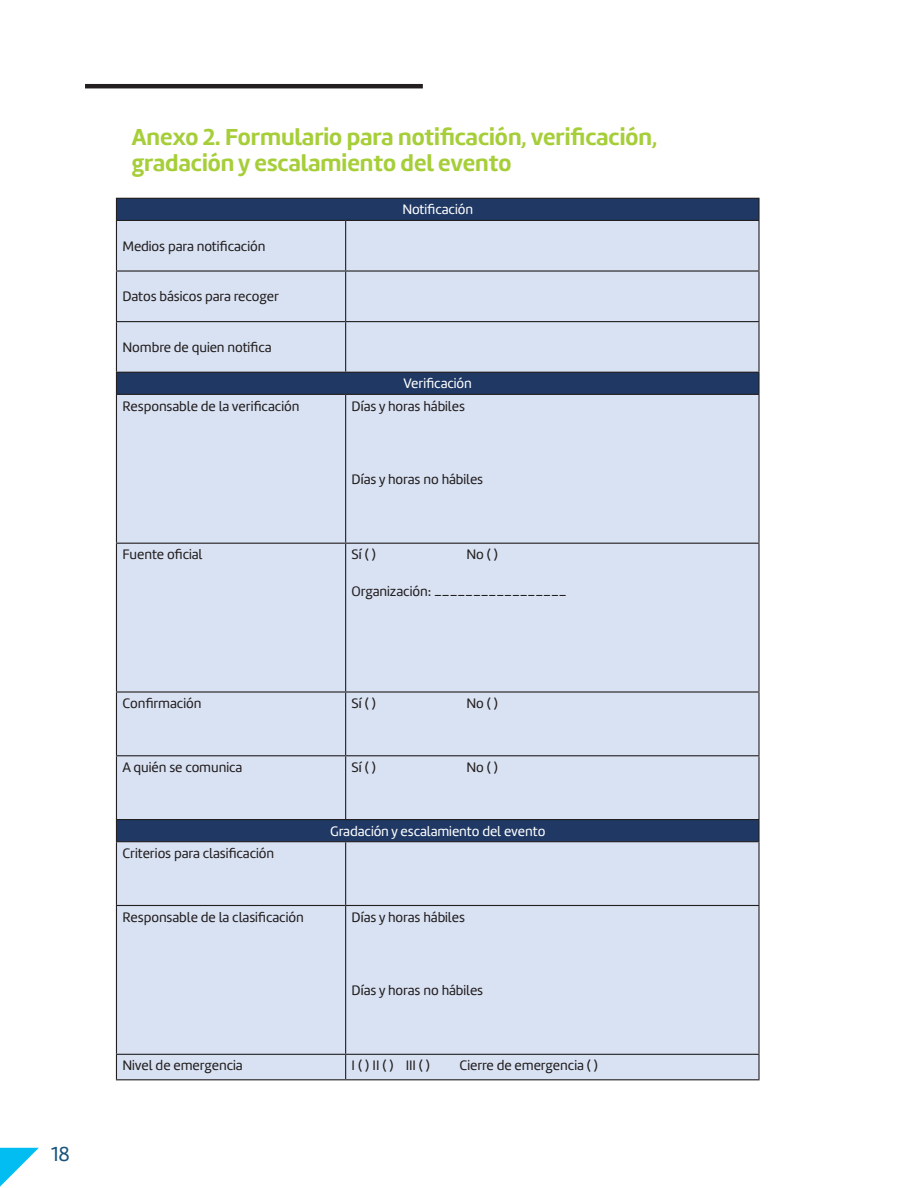
<style>
.page{position:relative;width:918px;height:1188px;background:#fff}
.page>*{position:absolute;margin:0;border:0;box-sizing:border-box;transform-origin:0 0}
.t1{font:700 24px/26px "Marine";color:#a6ce39}
.t2{font:21px "Marine";color:#1a547c}
.t3{font:14.25px "Marine";letter-spacing:-.005em;color:#231f20}
.t4{font:14.25px "Marine";letter-spacing:-.005em;color:#fff}
</style>
<div class="page">
<hr style="left:85px;top:84px;width:338px;height:4px;background:#231f20">
<svg style="left:0;top:1148px;width:39px;height:39px"></svg>
<div style="left:116px;top:198px;width:643px;height:22px;background:#1f3864"></div>
<div style="left:117px;top:221px;width:641px;height:151px;background:#d9e2f3"></div>
<div style="left:116px;top:372px;width:643px;height:22px;background:#1f3864"></div>
<div style="left:117px;top:395px;width:641px;height:296px;background:#d9e2f3"></div>
<div style="left:117px;top:842px;width:641px;height:212px;background:#d9e2f3"></div>
<hr style="left:116px;top:198px;width:230px;height:1px;background:#231f20">
<svg style="left:116px;top:199px;width:1px;height:21px"></svg>
<hr style="left:346px;top:198px;width:414px;height:1px;background:#231f20">
<hr style="left:758px;top:199px;width:2px;height:21px;background:#231f20">
<hr style="left:116px;top:220px;width:230px;height:1px;background:#231f20">
<hr style="left:116px;top:221px;width:1px;height:49px;background:#231f20">
<hr style="left:346px;top:220px;width:414px;height:1px;background:#231f20">
<hr style="left:345px;top:221px;width:1px;height:49px;background:#231f20">
<hr style="left:758px;top:221px;width:2px;height:49px;background:#231f20">
<hr style="left:116px;top:270px;width:230px;height:2px;background:#231f20">
<hr style="left:116px;top:272px;width:1px;height:49px;background:#231f20">
<hr style="left:346px;top:270px;width:414px;height:2px;background:#231f20">
<hr style="left:345px;top:272px;width:1px;height:49px;background:#231f20">
<hr style="left:758px;top:272px;width:2px;height:49px;background:#231f20">
<hr style="left:116px;top:372px;width:230px;height:1px;background:#231f20">
<svg style="left:116px;top:373px;width:1px;height:21px"></svg>
<hr style="left:346px;top:372px;width:414px;height:1px;background:#231f20">
<hr style="left:758px;top:373px;width:2px;height:21px;background:#231f20">
<hr style="left:116px;top:394px;width:230px;height:1px;background:#231f20">
<hr style="left:116px;top:395px;width:1px;height:148px;background:#231f20">
<hr style="left:346px;top:394px;width:414px;height:1px;background:#231f20">
<hr style="left:345px;top:395px;width:1px;height:148px;background:#231f20">
<hr style="left:758px;top:395px;width:2px;height:148px;background:#231f20">
<hr style="left:116px;top:543px;width:230px;height:1px;background:#231f20">
<hr style="left:116px;top:544px;width:1px;height:147px;background:#231f20">
<hr style="left:346px;top:543px;width:414px;height:1px;background:#231f20">
<hr style="left:345px;top:544px;width:1px;height:147px;background:#231f20">
<hr style="left:758px;top:544px;width:2px;height:147px;background:#231f20">
<hr style="left:116px;top:691px;width:230px;height:2px;background:#231f20">
<hr style="left:346px;top:691px;width:414px;height:2px;background:#231f20">
<hr style="left:758px;top:693px;width:2px;height:62px;background:#231f20">
<hr style="left:346px;top:755px;width:414px;height:1px;background:#231f20">
<hr style="left:758px;top:756px;width:2px;height:63px;background:#231f20">
<svg style="left:116px;top:692px;width:643px;height:149px;background:#bbc6db"></svg>
<hr style="left:346px;top:819px;width:414px;height:1px;background:#231f20">
<hr style="left:758px;top:820px;width:2px;height:21px;background:#231f20">
<hr style="left:116px;top:841px;width:230px;height:1px;background:#231f20">
<hr style="left:116px;top:842px;width:1px;height:63px;background:#231f20">
<hr style="left:346px;top:841px;width:414px;height:1px;background:#231f20">
<hr style="left:345px;top:842px;width:1px;height:63px;background:#231f20">
<hr style="left:758px;top:842px;width:2px;height:63px;background:#231f20">
<hr style="left:116px;top:905px;width:230px;height:1px;background:#231f20">
<hr style="left:116px;top:906px;width:1px;height:148px;background:#231f20">
<hr style="left:346px;top:905px;width:414px;height:1px;background:#231f20">
<hr style="left:345px;top:906px;width:1px;height:148px;background:#231f20">
<hr style="left:758px;top:906px;width:2px;height:148px;background:#231f20">
<hr style="left:346px;top:1054px;width:414px;height:1px;background:#231f20">
<div style="left:116px;top:1054px;width:643px;height:25px;background:#d9e2f3"></div>
<hr style="left:758px;top:1055px;width:2px;height:24px;background:#231f20">
<hr style="left:116px;top:1079px;width:230px;height:1px;background:#231f20">
<hr style="left:346px;top:1079px;width:414px;height:1px;background:#231f20">
<hr style="left:116px;top:321px;width:230px;height:1px;background:#231f20">
<hr style="left:116px;top:322px;width:1px;height:50px;background:#231f20">
<hr style="left:346px;top:321px;width:414px;height:1px;background:#231f20">
<hr style="left:345px;top:322px;width:1px;height:50px;background:#231f20">
<hr style="left:758px;top:322px;width:2px;height:50px;background:#231f20">
<h2 class="t2" style="left:51px;top:1141px;width:20px">18</h2>
<h1 class="t1" style="left:132px;top:123px;width:527px">Anexo 2. Formulario para notificación, verificación, gradación y escalamiento del evento</h1>
<p class="t4" style="left:402px;top:201px;width:72px">Notificación</p>
<p class="t3" style="left:122px;top:237px;width:144px">Medios para notificación</p>
<p class="t3" style="left:122px;top:288px;width:158px">Datos básicos para recoger</p>
<p class="t3" style="left:122px;top:338px;width:151px">Nombre de quien notifica</p>
<p class="t4" style="left:403px;top:375px;width:70px">Verificación</p>
<p class="t3" style="left:122px;top:397px;width:178px">Responsable de la verificación</p>
<p class="t3" style="left:352px;top:397px;width:115px">Días y horas hábiles</p>
<p class="t3" style="left:352px;top:470px;width:133px">Días y horas no hábiles</p>
<p class="t3" style="left:122px;top:546px;width:82px">Fuente oficial</p>
<p class="t3" style="left:352px;top:546px;width:26px">Sí ( )</p>
<p class="t3" style="left:467px;top:546px;width:33px">No ( )</p>
<p class="t3" style="left:352px;top:582px;width:217px">Organización: _________________</p>
<p class="t3" style="left:122px;top:694px;width:80px">Confirmación</p>
<p class="t3" style="left:352px;top:694px;width:26px">Sí ( )</p>
<p class="t3" style="left:467px;top:694px;width:33px">No ( )</p>
<p class="t3" style="left:122px;top:758px;width:121px">A quién se comunica</p>
<p class="t3" style="left:352px;top:758px;width:26px">Sí ( )</p>
<p class="t3" style="left:467px;top:758px;width:33px">No ( )</p>
<p class="t3" style="left:122px;top:844px;width:153px">Criterios para clasificación</p>
<p class="t4" style="left:330px;top:822px;width:217px">Gradación y escalamiento del evento</p>
<p class="t3" style="left:122px;top:908px;width:183px">Responsable de la clasificación</p>
<p class="t3" style="left:352px;top:908px;width:115px">Días y horas hábiles</p>
<p class="t3" style="left:352px;top:981px;width:133px">Días y horas no hábiles</p>
<p class="t3" style="left:122px;top:1057px;width:122px">Nivel de emergencia</p>
<p class="t3" style="left:352px;top:1057px;width:80px">I ( ) II ( ) III ( )</p>
<p class="t3" style="left:460px;top:1057px;width:140px">Cierre de emergencia ( )</p>
</div>
